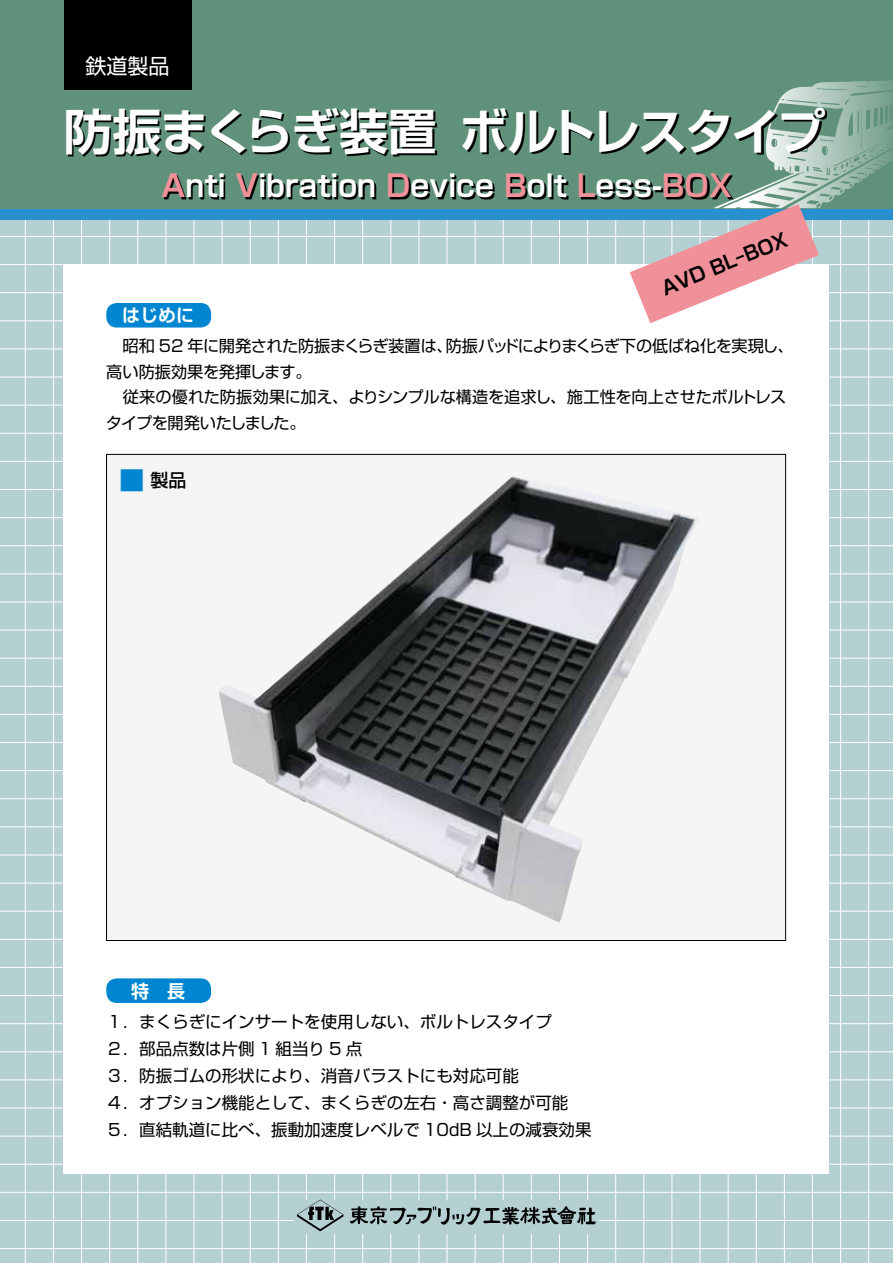
<style>
.page{position:relative;width:893px;height:1263px;background:#b5d0d3}
.page>*{position:absolute;margin:0;border:0;box-sizing:border-box;transform-origin:0 0}
.t1{font:700 48.75px "Shin Go Pro De";letter-spacing:-.045em;color:#fff}
.t2{font:700 30px "Shin Go Pro De";color:#fff}
.t3{font:500 25.5px "Shin Go Pr 5";color:#0086d1}
.t4{font:21px "Shin Go Pro";color:#fff}
.t5{font:700 19.35px "Shin Go Pr 6 De";color:#000}
.t6{font:700 18px "Shin Go Pr 6 De";color:#fff}
.t7{font:500 18px "Shin Go Pr 5";color:#000}
.t8{font:16.5px/27px "Shin Go Pr 6";color:#000}
.t9{font:16.2px/25.5px "Shin Go Pr 6";letter-spacing:-.02em;color:#000}
.s1{color:#f09199}
</style>
<div class="page">
<hr style="left:0;top:236px;width:893px;height:1px;background:#fff">
<hr style="left:0;top:264px;width:893px;height:1px;background:#fff">
<hr style="left:0;top:292px;width:893px;height:1px;background:#fff">
<hr style="left:0;top:321px;width:893px;height:1px;background:#fff">
<hr style="left:0;top:349px;width:893px;height:1px;background:#fff">
<hr style="left:0;top:377px;width:893px;height:1px;background:#fff">
<hr style="left:0;top:405px;width:893px;height:1px;background:#fff">
<hr style="left:0;top:433px;width:893px;height:1px;background:#fff">
<hr style="left:0;top:461px;width:893px;height:1px;background:#fff">
<hr style="left:0;top:489px;width:893px;height:1px;background:#fff">
<hr style="left:0;top:517px;width:893px;height:1px;background:#fff">
<hr style="left:0;top:545px;width:893px;height:1px;background:#fff">
<hr style="left:0;top:574px;width:893px;height:1px;background:#fff">
<hr style="left:0;top:602px;width:893px;height:1px;background:#fff">
<hr style="left:0;top:630px;width:893px;height:1px;background:#fff">
<hr style="left:0;top:658px;width:893px;height:1px;background:#fff">
<hr style="left:0;top:686px;width:893px;height:1px;background:#fff">
<hr style="left:0;top:714px;width:893px;height:1px;background:#fff">
<hr style="left:0;top:742px;width:893px;height:1px;background:#fff">
<hr style="left:0;top:770px;width:893px;height:1px;background:#fff">
<hr style="left:0;top:798px;width:893px;height:1px;background:#fff">
<hr style="left:0;top:827px;width:893px;height:1px;background:#fff">
<hr style="left:0;top:855px;width:893px;height:1px;background:#fff">
<hr style="left:0;top:883px;width:893px;height:1px;background:#fff">
<hr style="left:0;top:911px;width:893px;height:1px;background:#fff">
<hr style="left:0;top:939px;width:893px;height:1px;background:#fff">
<hr style="left:0;top:967px;width:893px;height:1px;background:#fff">
<hr style="left:0;top:995px;width:893px;height:1px;background:#fff">
<hr style="left:0;top:1023px;width:893px;height:1px;background:#fff">
<hr style="left:0;top:1051px;width:893px;height:1px;background:#fff">
<hr style="left:0;top:1080px;width:893px;height:1px;background:#fff">
<hr style="left:0;top:1108px;width:893px;height:1px;background:#fff">
<hr style="left:0;top:1136px;width:893px;height:1px;background:#fff">
<hr style="left:0;top:1164px;width:893px;height:1px;background:#fff">
<hr style="left:0;top:1192px;width:893px;height:1px;background:#fff">
<hr style="left:0;top:1220px;width:893px;height:1px;background:#fff">
<hr style="left:0;top:1248px;width:893px;height:1px;background:#fff">
<hr style="left:25px;top:0;width:1px;height:1263px;background:#fff">
<hr style="left:53px;top:0;width:1px;height:1263px;background:#fff">
<hr style="left:81px;top:0;width:1px;height:1263px;background:#fff">
<hr style="left:109px;top:0;width:1px;height:1263px;background:#fff">
<hr style="left:138px;top:0;width:1px;height:1263px;background:#fff">
<hr style="left:166px;top:0;width:1px;height:1263px;background:#fff">
<hr style="left:194px;top:0;width:1px;height:1263px;background:#fff">
<hr style="left:222px;top:0;width:1px;height:1263px;background:#fff">
<hr style="left:250px;top:0;width:1px;height:1263px;background:#fff">
<hr style="left:278px;top:0;width:1px;height:1263px;background:#fff">
<hr style="left:306px;top:0;width:1px;height:1263px;background:#fff">
<hr style="left:334px;top:0;width:1px;height:1263px;background:#fff">
<hr style="left:362px;top:0;width:1px;height:1263px;background:#fff">
<hr style="left:391px;top:0;width:1px;height:1263px;background:#fff">
<hr style="left:419px;top:0;width:1px;height:1263px;background:#fff">
<hr style="left:447px;top:0;width:1px;height:1263px;background:#fff">
<hr style="left:475px;top:0;width:1px;height:1263px;background:#fff">
<hr style="left:503px;top:0;width:1px;height:1263px;background:#fff">
<hr style="left:531px;top:0;width:1px;height:1263px;background:#fff">
<hr style="left:559px;top:0;width:1px;height:1263px;background:#fff">
<hr style="left:587px;top:0;width:1px;height:1263px;background:#fff">
<hr style="left:615px;top:0;width:1px;height:1263px;background:#fff">
<hr style="left:644px;top:0;width:1px;height:1263px;background:#fff">
<hr style="left:672px;top:0;width:1px;height:1263px;background:#fff">
<hr style="left:700px;top:0;width:1px;height:1263px;background:#fff">
<hr style="left:728px;top:0;width:1px;height:1263px;background:#fff">
<hr style="left:756px;top:0;width:1px;height:1263px;background:#fff">
<hr style="left:784px;top:0;width:1px;height:1263px;background:#fff">
<hr style="left:812px;top:0;width:1px;height:1263px;background:#fff">
<hr style="left:840px;top:0;width:1px;height:1263px;background:#fff">
<hr style="left:868px;top:0;width:1px;height:1263px;background:#fff">
<div style="left:295px;top:1200px;width:304px;height:33px;background:#b5d0d3"></div>
<svg style="left:349px;top:1206px;width:247px;height:19px"></svg>
<svg style="left:297px;top:1199px;width:46px;height:32px"></svg>
<div style="left:0;top:0;width:893px;height:219px;background:#2990d0"></div>
<div style="left:0;top:0;width:893px;height:208px;background:#60917a"></div>
<div style="left:64px;top:0;width:127px;height:89px;background:#000"></div>
<svg style="left:767px;top:80px;width:125px;height:93px"></svg>
<div style="left:64px;top:264px;width:765px;height:909px;background:#fff"></div>
<svg style="left:69px;top:109px;width:758px;height:48px"></svg>
<svg style="left:164px;top:175px;width:569px;height:24px"></svg>
<div style="left:106px;top:303px;width:105px;height:25px;background:#0086d1;border-radius:11px"></div>
<div style="left:106px;top:978px;width:105px;height:25px;background:#0086d1;border-radius:11px"></div>
<svg style="left:630px;top:204px;width:189px;height:119px"></svg>
<div style="left:107px;top:454px;width:679px;height:486px;background:#f5f5f5"></div>
<img style="left:219px;top:476px;width:479px;height:446px">
<p class="t4" style="left:86px;top:49px;width:85px">鉄道製品</p>
<h1 class="t1" style="left:459px;top:91px;width:368px">ボルトレスタイプ</h1>
<h1 class="t1" style="left:64px;top:91px;width:374px">防振まくらぎ装置</h1>
<h2 class="t2" style="left:161px;top:161px;width:572px"><span class="s1">A</span>nti <span class="s1">V</span>ibration <span class="s1">D</span>evice <span class="s1">B</span>olt <span class="s1">L</span>ess-<span class="s1">BOX</span></h2>
<p class="t6" style="left:122px;top:300px;width:73px">はじめに</p>
<p class="t5" style="left:656px;top:274px;width:135px;rotate:-22deg">AVD BL-BOX</p>
<p class="t9" style="left:446px;top:332px;width:349px">防振パッドによりまくらぎ下の低ばね化を実現し、</p>
<p class="t9" style="left:106px;top:332px;width:682px">　昭和 52 年に開発された防振まくらぎ装置は、<br>高い防振効果を発揮します。<br>　従来の優れた防振効果に加え、よりシンプルな構造を追求し、施工性を向上させたボルトレスタイプを開発いたしました。</p>
<h3 class="t3" style="left:119px;top:460px;width:27px">■</h3>
<p class="t7" style="left:151px;top:466px;width:37px">製品</p>
<p class="t6" style="left:131px;top:976px;width:55px">特　長</p>
<p class="t8" style="left:106px;top:1007px;width:487px">１．まくらぎにインサートを使用しない、ボルトレスタイプ<br>２．部品点数は片側 1 組当り 5 点<br>３．防振ゴムの形状により、消音バラストにも対応可能<br>４．オプション機能として、まくらぎの左右・高さ調整が可能<br>５．直結軌道に比べ、振動加速度レベルで 10dB 以上の減衰効果</p>
</div>
